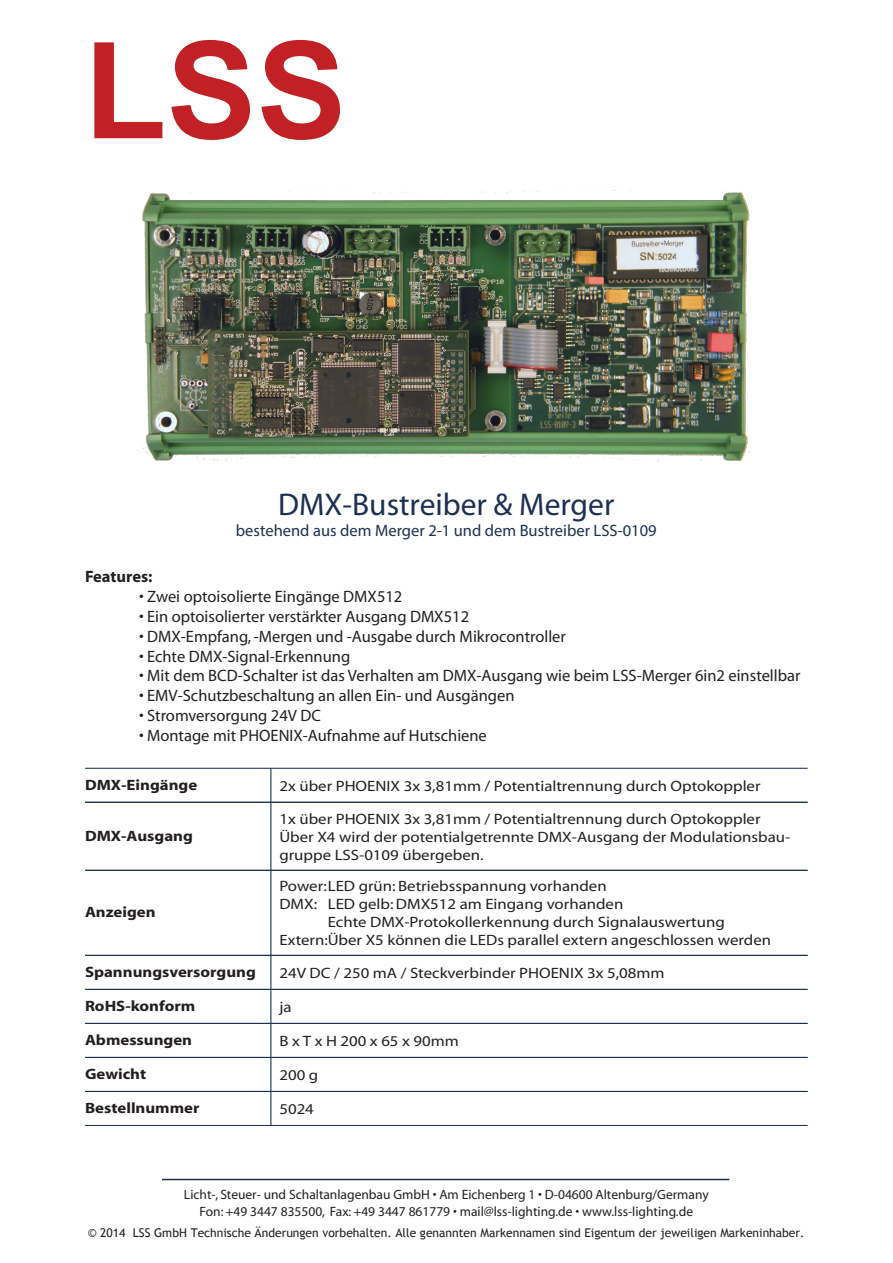
<style>
.page{position:relative;width:893px;height:1263px;background:#fff}
.page>*{position:absolute;margin:0;border:0;box-sizing:border-box;transform-origin:0 0}
.t1{font:700 135px "Arial";color:#c12025}
.t2{font:31.5px "Myriad";color:#1d3053}
.t3{font:16.5px "Myriad";color:#231f20}
.t4{font:16.5px "Myriad Pro";color:#1d3053}
.t5{font:700 16.5px "Myriad";color:#231f20}
.t6{font:15px/18px "Myriad";color:#231f20;scale:1.12 1}
.t7{font:700 15px "Myriad";color:#231f20;scale:1.12 1}
.t8{font:13.5px/16.2px "Myriad";color:#231f20;text-align:center}
.t9{font:12px "Trebuchet MS";color:#231f20}
</style>
<div class="page">
<hr style="left:162px;top:1179px;width:567px;height:1px;background:#1d3053">
<hr style="left:85px;top:768px;width:722px;height:1px;background:#1d3053">
<hr style="left:271px;top:768px;width:1px;height:34px;background:#1d3053">
<hr style="left:271px;top:955px;width:1px;height:34px;background:#1d3053">
<hr style="left:85px;top:989px;width:722px;height:1px;background:#1d3053">
<hr style="left:271px;top:989px;width:1px;height:34px;background:#1d3053">
<hr style="left:85px;top:1023px;width:722px;height:1px;background:#1d3053">
<hr style="left:271px;top:1023px;width:1px;height:34px;background:#1d3053">
<hr style="left:85px;top:802px;width:723px;height:1px;background:#1d3053">
<hr style="left:271px;top:802px;width:1px;height:68px;background:#1d3053">
<hr style="left:85px;top:1057px;width:722px;height:1px;background:#1d3053">
<hr style="left:271px;top:1057px;width:1px;height:34px;background:#1d3053">
<hr style="left:85px;top:1091px;width:722px;height:1px;background:#1d3053">
<hr style="left:85px;top:1125px;width:722px;height:1px;background:#1d3053">
<hr style="left:271px;top:1091px;width:1px;height:34px;background:#1d3053">
<hr style="left:85px;top:870px;width:723px;height:1px;background:#1d3053">
<hr style="left:85px;top:955px;width:723px;height:1px;background:#1d3053">
<hr style="left:271px;top:870px;width:1px;height:85px;background:#1d3053">
<img style="left:142px;top:190px;width:609px;height:271px">
<h1 class="t1" style="left:84px;top:1px;width:264px">LSS</h1>
<h2 class="t2" style="left:278px;top:489px;width:338px">DMX-Bustreiber &amp; Merger</h2>
<p class="t4" style="left:236px;top:520px;width:422px">bestehend aus dem Merger 2-1 und dem Bustreiber LSS-0109</p>
<p class="t5" style="left:85px;top:568px;width:69px">Features:</p>
<p class="t3" style="left:139px;top:588px;width:265px">• Zwei optoisolierte Eingänge DMX512</p>
<p class="t3" style="left:139px;top:608px;width:332px">• Ein optoisolierter verstärkter Ausgang DMX512</p>
<p class="t3" style="left:139px;top:628px;width:428px">• DMX-Empfang, -Mergen und -Ausgabe durch Mikrocontroller</p>
<p class="t3" style="left:139px;top:648px;width:213px">• Echte DMX-Signal-Erkennung</p>
<p class="t3" style="left:139px;top:668px;width:663px">• Mit dem BCD-Schalter ist das Verhalten am DMX-Ausgang wie beim LSS-Merger 6in2 einstellbar</p>
<p class="t3" style="left:139px;top:687px;width:377px">• EMV-Schutzbeschaltung an allen Ein- und Ausgängen</p>
<p class="t3" style="left:139px;top:707px;width:184px">• Stromversorgung 24V DC</p>
<p class="t3" style="left:139px;top:727px;width:349px">• Montage mit PHOENIX-Aufnahme auf Hutschiene</p>
<p class="t7" style="left:85px;top:777px;width:102px">DMX-Eingänge</p>
<p class="t6" style="left:279px;top:777px;width:431px">2x über PHOENIX 3x 3,81mm / Potentialtrennung durch Optokoppler</p>
<p class="t7" style="left:85px;top:828px;width:98px">DMX-Ausgang</p>
<p class="t6" style="left:279px;top:810px;width:458px">1x über PHOENIX 3x 3,81mm / Potentialtrennung durch Optokoppler<br>Über X4 wird der potentialgetrennte DMX-Ausgang der Modulationsbau&shy;gruppe LSS-0109 übergeben.</p>
<p class="t6" style="left:279px;top:877px;width:294px">Power:LED grün: Betriebsspannung vorhanden<br>DMX:</p>
<p class="t6" style="left:279px;top:931px;width:440px">Extern:Über X5 können die LEDs parallel extern angeschlossen werden</p>
<p class="t7" style="left:85px;top:905px;width:65px">Anzeigen</p>
<p class="t6" style="left:328px;top:895px;width:356px">LED gelb: DMX512 am Eingang vorhanden<br>Echte DMX-Protokollerkennung durch Signalauswertung</p>
<p class="t7" style="left:85px;top:964px;width:154px">Spannungsversorgung</p>
<p class="t6" style="left:279px;top:964px;width:345px">24V DC / 250 mA / Steckverbinder PHOENIX 3x 5,08mm</p>
<p class="t7" style="left:85px;top:998px;width:100px">RoHS-konform</p>
<p class="t6" style="left:279px;top:998px;width:12px">ja</p>
<p class="t7" style="left:85px;top:1032px;width:97px">Abmessungen</p>
<p class="t6" style="left:279px;top:1032px;width:162px">B x T x H 200 x 65 x 90mm</p>
<p class="t7" style="left:85px;top:1066px;width:56px">Gewicht</p>
<p class="t6" style="left:279px;top:1066px;width:36px">200 g</p>
<p class="t7" style="left:85px;top:1100px;width:104px">Bestellnummer</p>
<p class="t6" style="left:279px;top:1100px;width:32px">5024</p>
<p class="t8" style="left:184px;top:1187px;width:526px">Licht-, Steuer- und Schaltanlagenbau GmbH • Am Eichenberg 1 • D-04600 Altenburg/Germany<br>Fon: +49 3447 835500, Fax: +49 3447 861779 • mail@lss-lighting.de • www.lss-lighting.de</p>
<p class="t9" style="left:88px;top:1226px;width:718px">© 2014 LSS GmbH Technische Änderungen vorbehalten. Alle genannten Markennamen sind Eigentum der jeweiligen Markeninhaber.</p>
</div>
